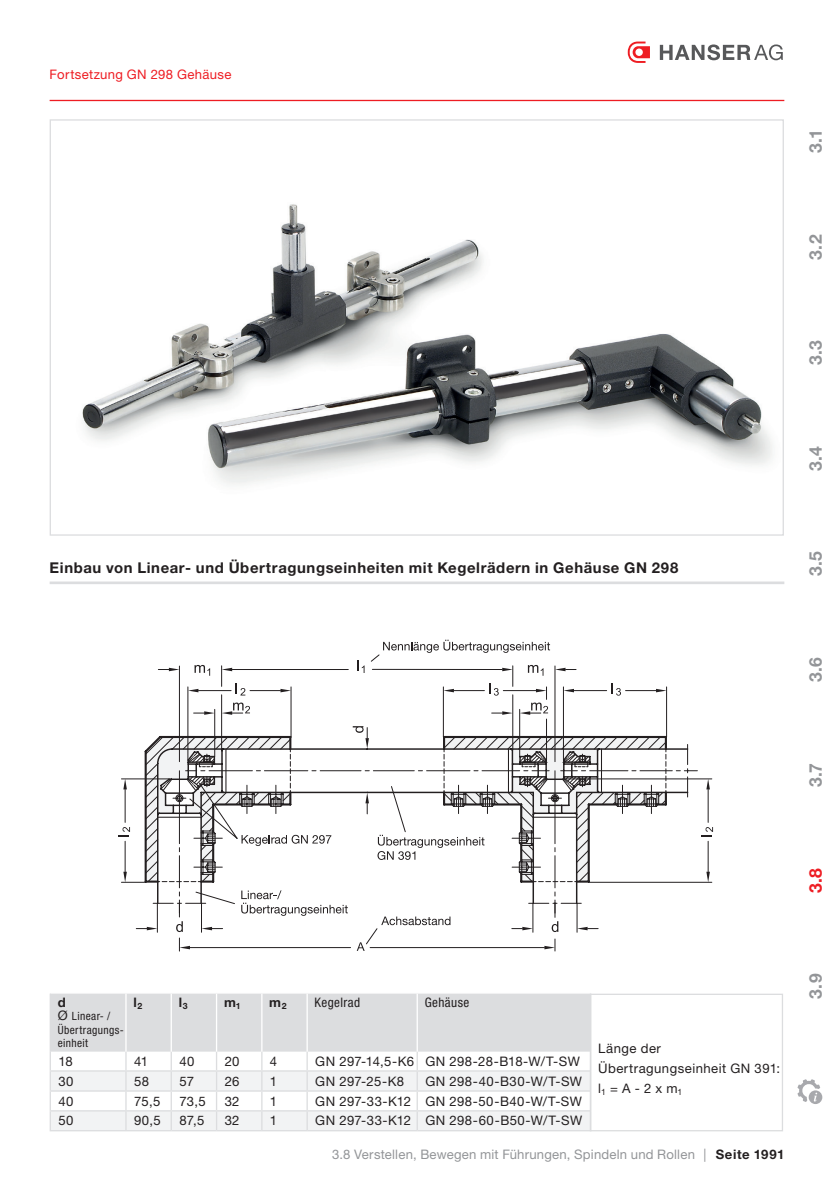
<style>
.page{position:relative;width:834px;height:1181px;background:#fff}
.page>*{position:absolute;margin:0;border:0;box-sizing:border-box;transform-origin:0 0}
.t1{font:700 17.5px "Helvetica Neue LT Pro";color:#939598}
.t2{font:700 17.5px "Helvetica Neue LT Pro";color:#ee1d23}
.t3{font:700 14.88px "Helvetica Neue LTW1 G";letter-spacing:.04em;color:#231f20}
.t4{font:13.12px/19.8px "Helvetica Neue LTW1 G";letter-spacing:.035em;color:#231f20}
.t5{font:13.12px "Helvetica Neue LT Pro";letter-spacing:.015em;color:#939598}
.t6{font:13.12px "Helvetica Neue LTW1 G";letter-spacing:.015em;color:#231f20}
.t7{font:13.12px "Helvetica Neue LTW1 G";letter-spacing:.025em;color:#ee1d23}
.t8{font:700 13.12px "Helvetica Neue LTW1 G";letter-spacing:.045em;color:#231f20}
.t9{font:condensed 13.12px "Helvetica Neue LT Pro";letter-spacing:.03em;color:#231f20}
.t10{font:condensed 11.38px/13.1px "Helvetica Neue LT Pro";letter-spacing:.035em;color:#231f20}
.s1{font-family:"Helvetica Neue LTW1 G";font-stretch:normal;font-size:13.12px}
.s2{font-weight:400;color:#939598}
</style>
<div class="page">
<hr style="left:50px;top:100px;width:734px;height:1px;background:#ee1d23">
<svg style="left:797px;top:1079px;width:26px;height:25px"></svg>
<svg style="left:627px;top:42px;width:22px;height:21px"></svg>
<svg style="left:659px;top:44px;width:123px;height:16px"></svg>
<svg style="left:153px;top:743px;width:545px;height:161px"></svg>
<svg style="left:159px;top:654px;width:497px;height:291px"></svg>
<svg style="left:331px;top:748px;width:46px;height:128px"></svg>
<svg style="left:352px;top:726px;width:17px;height:22px"></svg>
<svg style="left:365px;top:793px;width:4px;height:21px"></svg>
<svg style="left:201px;top:903px;width:21px;height:29px"></svg>
<svg style="left:136px;top:903px;width:22px;height:29px"></svg>
<hr style="left:443px;top:687px;width:1px;height:50px;background:#231f20">
<svg style="left:443px;top:689px;width:11px;height:3px"></svg>
<hr style="left:503px;top:690px;width:33px;height:1px;background:#231f20">
<hr style="left:546px;top:719px;width:1px;height:41px;background:#231f20">
<hr style="left:454px;top:690px;width:30px;height:1px;background:#231f20">
<svg style="left:511px;top:903px;width:22px;height:29px"></svg>
<svg style="left:576px;top:903px;width:22px;height:29px"></svg>
<hr style="left:666px;top:687px;width:1px;height:50px;background:#231f20">
<svg style="left:656px;top:689px;width:10px;height:3px"></svg>
<hr style="left:563px;top:687px;width:1px;height:73px;background:#231f20">
<svg style="left:564px;top:689px;width:10px;height:3px"></svg>
<hr style="left:625px;top:690px;width:31px;height:1px;background:#231f20">
<hr style="left:574px;top:690px;width:32px;height:1px;background:#231f20">
<svg style="left:611px;top:683px;width:10px;height:12px"></svg>
<hr style="left:519px;top:709px;width:1px;height:47px;background:#231f20">
<hr style="left:512px;top:695px;width:1px;height:55px;background:#231f20">
<svg style="left:491px;top:711px;width:21px;height:4px"></svg>
<hr style="left:588px;top:882px;width:123px;height:1px;background:#231f20">
<svg style="left:706px;top:871px;width:3px;height:11px"></svg>
<hr style="left:563px;top:778px;width:148px;height:1px;background:#231f20">
<svg style="left:706px;top:779px;width:3px;height:10px"></svg>
<hr style="left:707px;top:841px;width:1px;height:30px;background:#231f20">
<hr style="left:707px;top:789px;width:1px;height:33px;background:#231f20">
<svg style="left:701px;top:827px;width:12px;height:10px"></svg>
<hr style="left:290px;top:687px;width:1px;height:50px;background:#231f20">
<svg style="left:280px;top:689px;width:11px;height:3px"></svg>
<hr style="left:198px;top:690px;width:33px;height:1px;background:#231f20">
<svg style="left:188px;top:689px;width:10px;height:3px"></svg>
<hr style="left:250px;top:690px;width:30px;height:1px;background:#231f20">
<hr style="left:179px;top:666px;width:1px;height:95px;background:#231f20">
<hr style="left:221px;top:695px;width:1px;height:55px;background:#231f20">
<svg style="left:519px;top:687px;width:29px;height:28px"></svg>
<hr style="left:554px;top:666px;width:1px;height:95px;background:#231f20">
<svg style="left:489px;top:666px;width:24px;height:29px"></svg>
<hr style="left:232px;top:669px;width:116px;height:1px;background:#231f20">
<svg style="left:357px;top:660px;width:7px;height:13px"></svg>
<hr style="left:372px;top:669px;width:130px;height:1px;background:#231f20">
<svg style="left:221px;top:666px;width:24px;height:29px"></svg>
<svg style="left:158px;top:668px;width:21px;height:3px"></svg>
<svg style="left:194px;top:665px;width:16px;height:11px"></svg>
<hr style="left:214px;top:709px;width:1px;height:47px;background:#231f20">
<svg style="left:193px;top:711px;width:22px;height:4px"></svg>
<svg style="left:221px;top:702px;width:29px;height:13px"></svg>
<svg style="left:528px;top:665px;width:15px;height:11px"></svg>
<svg style="left:555px;top:668px;width:21px;height:3px"></svg>
<hr style="left:190px;top:947px;width:160px;height:1px;background:#231f20">
<hr style="left:370px;top:947px;width:174px;height:1px;background:#231f20">
<hr style="left:187px;top:687px;width:1px;height:73px;background:#231f20">
<svg style="left:356px;top:942px;width:8px;height:9px"></svg>
<svg style="left:179px;top:938px;width:11px;height:13px"></svg>
<svg style="left:176px;top:903px;width:7px;height:29px"></svg>
<svg style="left:544px;top:939px;width:11px;height:12px"></svg>
<svg style="left:551px;top:903px;width:7px;height:29px"></svg>
<svg style="left:118px;top:737px;width:213px;height:146px"></svg>
<svg style="left:381px;top:916px;width:69px;height:9px"></svg>
<svg style="left:383px;top:640px;width:167px;height:13px"></svg>
<svg style="left:377px;top:737px;width:289px;height:145px"></svg>
<svg style="left:241px;top:890px;width:107px;height:26px"></svg>
<img style="left:82px;top:204px;width:690px;height:281px">
<hr style="left:50px;top:581px;width:734px;height:3px;background:#dcdddf">
<hr style="left:50px;top:1130px;width:76px;height:1px;background:#dcdddf">
<hr style="left:126px;top:1130px;width:45px;height:1px;background:#dcdddf">
<hr style="left:171px;top:1130px;width:45px;height:1px;background:#dcdddf">
<hr style="left:216px;top:1130px;width:46px;height:1px;background:#dcdddf">
<hr style="left:262px;top:1130px;width:45px;height:1px;background:#dcdddf">
<hr style="left:307px;top:1130px;width:110px;height:1px;background:#dcdddf">
<hr style="left:417px;top:1130px;width:174px;height:1px;background:#dcdddf">
<svg style="left:50px;top:993px;width:539px;height:137px"></svg>
<div style="left:589px;top:993px;width:194px;height:138px;border:1px solid #dcdddf"></div>
<p class="t7" style="left:50px;top:67px;width:183px">Fortsetzung GN 298 Gehäuse</p>
<p class="t3" style="left:50px;top:558px;width:630px">Einbau von Linear- und Übertragungseinheiten mit Kegelrädern in Gehäuse GN 298</p>
<h1 class="t1" style="left:804px;top:153px;width:25px;rotate:-90deg">3.1</h1>
<h1 class="t1" style="left:804px;top:260px;width:27px;rotate:-90deg">3.2</h1>
<h1 class="t1" style="left:804px;top:365px;width:27px;rotate:-90deg">3.3</h1>
<h1 class="t1" style="left:804px;top:471px;width:26px;rotate:-90deg">3.4</h1>
<h1 class="t1" style="left:804px;top:576px;width:27px;rotate:-90deg">3.5</h1>
<h1 class="t1" style="left:804px;top:682px;width:26px;rotate:-90deg">3.6</h1>
<h1 class="t1" style="left:804px;top:787px;width:26px;rotate:-90deg">3.7</h1>
<h1 class="t2" style="left:804px;top:893px;width:27px;rotate:-90deg">3.8</h1>
<p class="t8" style="left:58px;top:994px;width:10px">d</p>
<p class="t10" style="left:58px;top:1009px;width:67px"><span class="s1">Ø</span> Linear- /<br>Übertragungs&shy;einheit</p>
<p class="t8" style="left:133px;top:994px;width:10px">l<sub>2</sub></p>
<p class="t8" style="left:179px;top:994px;width:10px">l<sub>3</sub></p>
<p class="t8" style="left:224px;top:994px;width:18px">m<sub>1</sub></p>
<p class="t8" style="left:269px;top:994px;width:19px">m<sub>2</sub></p>
<p class="t9" style="left:314px;top:995px;width:47px">Kegelrad</p>
<p class="t9" style="left:424px;top:995px;width:46px">Gehäuse</p>
<p class="t4" style="left:58px;top:1051px;width:16px">18</p>
<p class="t4" style="left:134px;top:1051px;width:16px">41</p>
<p class="t4" style="left:179px;top:1051px;width:17px">40</p>
<p class="t4" style="left:225px;top:1051px;width:16px">20</p>
<p class="t4" style="left:270px;top:1051px;width:9px">4</p>
<p class="t6" style="left:315px;top:1053px;width:266px">GN 297-14,5-K6 GN 298-28-B18-W/T-SW</p>
<p class="t4" style="left:58px;top:1071px;width:17px">30</p>
<p class="t4" style="left:134px;top:1071px;width:17px">58</p>
<p class="t4" style="left:179px;top:1071px;width:16px">57</p>
<p class="t4" style="left:225px;top:1071px;width:16px">26</p>
<p class="t4" style="left:270px;top:1071px;width:9px">1</p>
<p class="t4" style="left:315px;top:1071px;width:90px">GN 297-25-K8</p>
<p class="t4" style="left:425px;top:1071px;width:158px">GN 298-40-B30-W/T-SW</p>
<p class="t4" style="left:58px;top:1091px;width:17px">40</p>
<p class="t4" style="left:134px;top:1091px;width:28px">75,5</p>
<p class="t4" style="left:179px;top:1091px;width:28px">73,5</p>
<p class="t4" style="left:225px;top:1091px;width:16px">32</p>
<p class="t4" style="left:270px;top:1091px;width:9px">1</p>
<p class="t4" style="left:315px;top:1091px;width:268px">GN 297-33-K12 GN 298-50-B40-W/T-SW</p>
<p class="t4" style="left:58px;top:1110px;width:17px">50</p>
<p class="t4" style="left:134px;top:1110px;width:28px">90,5</p>
<p class="t4" style="left:179px;top:1110px;width:27px">87,5</p>
<p class="t4" style="left:225px;top:1110px;width:16px">32</p>
<p class="t4" style="left:270px;top:1110px;width:9px">1</p>
<p class="t4" style="left:315px;top:1110px;width:268px">GN 297-33-K12 GN 298-60-B50-W/T-SW</p>
<p class="t4" style="left:598px;top:1038px;width:183px">Länge der<br>Übertragungseinheit GN 391: l<sub>1</sub> = A - 2 x m<sub>1</sub></p>
<p class="t5" style="left:332px;top:1147px;width:364px">3.8 Verstellen, Bewegen mit Führungen, Spindeln und Rollen</p>
<p class="t8" style="left:703px;top:1146px;width:82px"><span class="s2">|</span> Seite 1991</p>
<h1 class="t1" style="left:804px;top:998px;width:27px;rotate:-90deg">3.9</h1>
</div>
